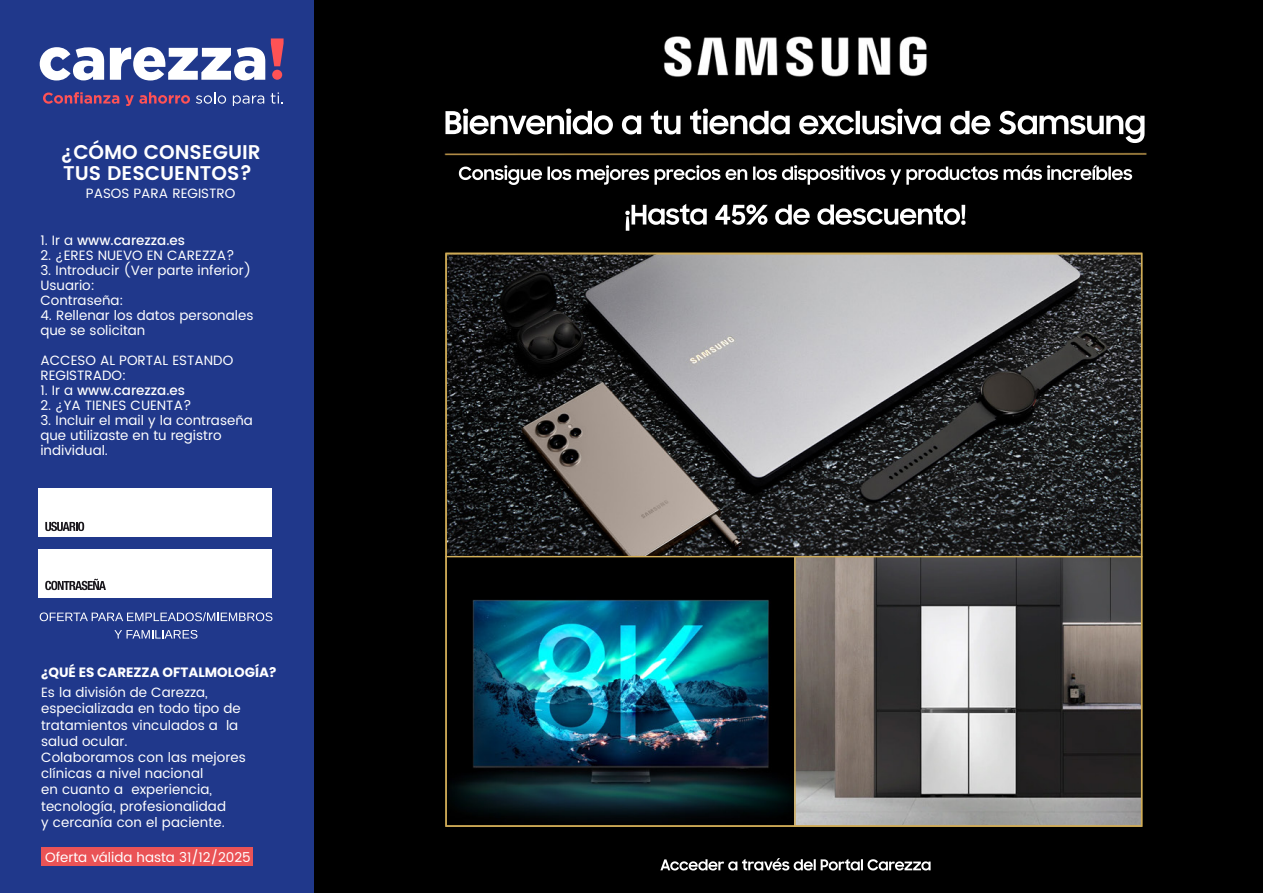
<style>
.page{position:relative;width:1263px;height:893px;background:#fff}
.page>*{position:absolute;margin:0;border:0;box-sizing:border-box;transform-origin:0 0}
.t1{font:600 19.8px/21.9px "Poppins";color:#fff}
.t2{font:13.5px/16.2px "Poppins";color:#fff}
.t3{font:500 13.5px "Poppins";color:#fff}
.t4{font:700 13.5px "Poppins";color:#fff}
.s1{font-weight:400}
</style>
<div class="page">
<div style="left:313px;top:0;width:950px;height:893px;background:#000"></div>
<img style="left:445px;top:253px;width:697px;height:574px">
<div style="left:0;top:0;width:313px;height:893px;background:#20388b"></div>
<div style="left:41px;top:847px;width:212px;height:19px;background:#ea5356"></div>
<div style="left:38px;top:488px;width:234px;height:48px;background:#fff"></div>
<div style="left:38px;top:550px;width:234px;height:48px;background:#fff"></div>
<svg style="left:45px;top:522px;width:39px;height:9px"></svg>
<svg style="left:40px;top:612px;width:232px;height:9px"></svg>
<svg style="left:114px;top:630px;width:83px;height:9px"></svg>
<svg style="left:45px;top:579px;width:61px;height:11px"></svg>
<svg style="left:40px;top:47px;width:64px;height:34px"></svg>
<svg style="left:110px;top:47px;width:155px;height:34px"></svg>
<svg style="left:43px;top:92px;width:76px;height:12px"></svg>
<svg style="left:125px;top:92px;width:65px;height:14px"></svg>
<svg style="left:196px;top:92px;width:30px;height:12px"></svg>
<svg style="left:233px;top:95px;width:31px;height:11px"></svg>
<svg style="left:271px;top:92px;width:12px;height:12px"></svg>
<svg style="left:271px;top:38px;width:13px;height:28px"></svg>
<div style="left:272px;top:70px;width:10px;height:10px;background:#ff5255;border-radius:50%"></div>
<h1 class="t1" style="left:61px;top:141px;width:202px">¿CÓMO CONSEGUIR<br>TUS DESCUENTOS?</h1>
<p class="t2" style="left:86px;top:186px;width:151px">PASOS PARA REGISTRO</p>
<p class="t3" style="left:40px;top:231px;width:146px"><span class="s1">1. Ir a</span> www.carezza.es</p>
<p class="t2" style="left:40px;top:248px;width:196px">2. ¿ERES NUEVO EN CAREZZA?</p>
<p class="t2" style="left:40px;top:263px;width:212px;line-height:15px">3. Introducir (Ver parte inferior)<br>Usuario:<br>Contraseña:</p>
<p class="t2" style="left:40px;top:308px;width:215px;line-height:15px">4. Rellenar los datos personales que se solicitan</p>
<p class="t2" style="left:40px;top:353px;width:194px;line-height:15px">ACCESO AL PORTAL ESTANDO<br>REGISTRADO:</p>
<p class="t3" style="left:40px;top:381px;width:146px"><span class="s1">1. Ir a</span> www.carezza.es</p>
<p class="t2" style="left:40px;top:398px;width:153px">2. ¿YA TIENES CUENTA?</p>
<p class="t2" style="left:40px;top:413px;width:214px;line-height:15px">3. Incluir el mail y la contraseña que utilizaste en tu registro individual.</p>
<p class="t4" style="left:41px;top:664px;width:237px">¿QUÉ ES CAREZZA OFTALMOLOGÍA?</p>
<p class="t2" style="left:41px;top:685px;width:206px">Es la división de Carezza, especializada en todo tipo de tratamientos vinculados a la salud ocular.<br>Colaboramos con las mejores clínicas a nivel nacional<br>en cuanto a experiencia, tecnología, profesionalidad<br>y cercanía con el paciente.</p>
<p class="t2" style="left:45px;top:849px;width:207px">Oferta válida hasta 31/12/2025</p>
</div>
